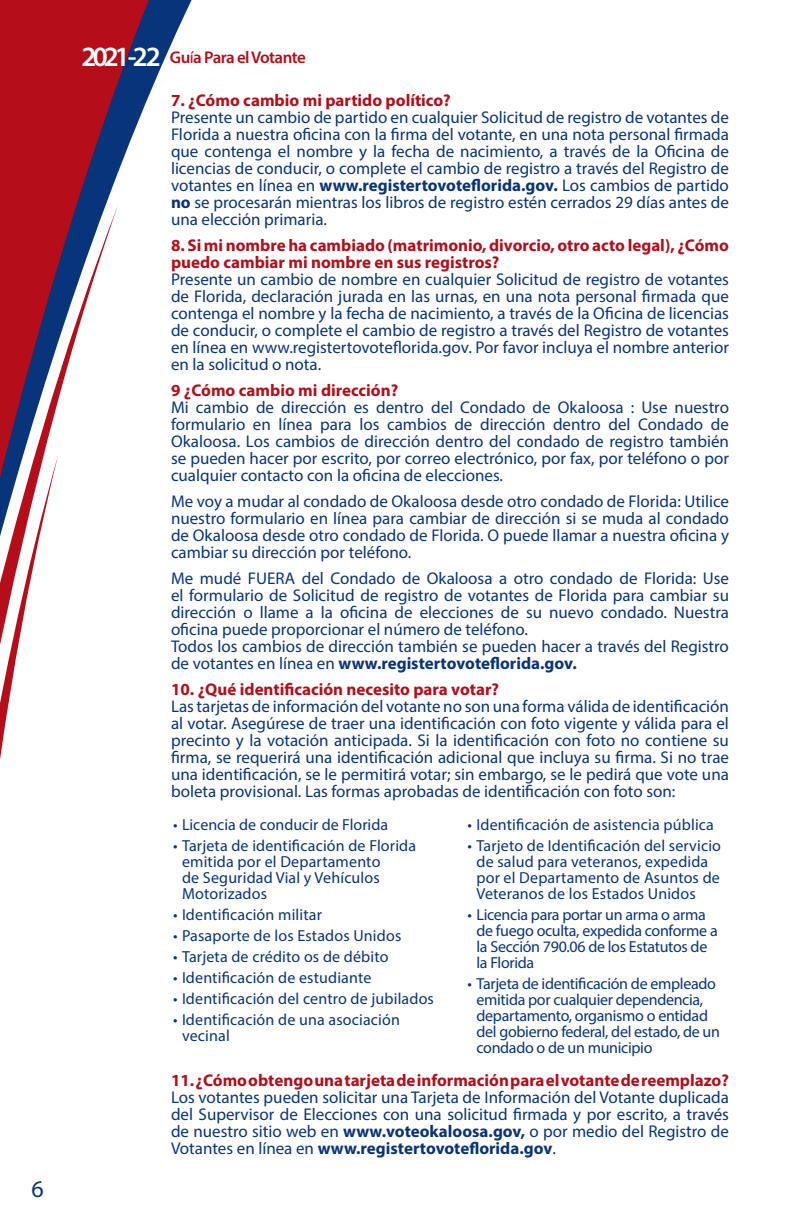
<style>
.page{position:relative;width:792px;height:1224px;background:#fff}
.page>*{position:absolute;margin:0;border:0;box-sizing:border-box;transform-origin:0 0}
.t1{font:24px "Myriad Pro";color:#08347b}
.Main_Copy{font:17px/17px "Myriad Pro";color:#08347b}
.t2{font:600 17px "Myriad Pro";letter-spacing:-.035em;color:#b50e1a}
.Main_Copy-2{font:700 17px "Myriad Pro";color:#b50e1a}
.t3{font:16px/16px "Myriad Pro";letter-spacing:.01em;color:#08347b}
.t4{font:16px/16px "Myriad Pro";letter-spacing:-.02em;color:#08347b}
.s1{font-size:28px;color:#fff}
.s2{font-weight:400}
.s3{font-weight:700;color:#b50e1a}
.s4{font-weight:700}
</style>
<div class="page">
<svg style="left:158px;top:0;width:34px;height:74px"></svg>
<svg style="left:0;top:0;width:158px;height:205px;background:#9c2e44"></svg>
<svg style="left:0;top:205px;width:118px;height:249px"></svg>
<svg style="left:0;top:454px;width:58px;height:305px"></svg>
<h1 class="t1" style="left:31px;top:1174px;width:14px">6</h1>
<p class="t2" style="left:82px;top:47px;width:226px"><span class="s1">2021 -2 2</span> Gu<span class="s2">í</span>a Para el Votante</p>
<p class="Main_Copy" style="left:171px;top:92px;width:560px"><span class="s3">7. ¿Cómo cambio mi partido político?<br></span>Presente un cambio de partido en cualquier Solicitud de registro de votantes de Florida a nuestra oficina con la firma del votante, en una nota personal firmada que contenga el nombre y la fecha de nacimiento, a través de la Oficina de licencias de conducir, o complete el cambio de registro a través del Registro de votantes en línea en <span class="s4">www.registertovoteflorida.gov.</span> Los cambios de partido <span class="s4">no</span> se procesarán mientras los libros de registro estén cerrados 29 días antes de una elección primaria.</p>
<p class="Main_Copy" style="left:171px;top:237px;width:560px"><span class="s3">8. Si mi nombre ha cambiado (matrimonio, divorcio, otro acto legal), ¿Cómo puedo cambiar mi nombre en sus registros?<br></span>Presente un cambio de nombre en cualquier Solicitud de registro de votantes de Florida, declaración jurada en las urnas, en una nota personal firmada que contenga el nombre y la fecha de nacimiento, a través de la Oficina de licencias de conducir, o complete el cambio de registro a través del Registro de votantes en línea en www.registertovoteflorida.gov. Por favor incluya el nombre anterior en la solicitud o nota.</p>
<p class="Main_Copy-2" style="left:171px;top:379px;width:229px">9 ¿Cómo cambio mi dirección?</p>
<p class="Main_Copy" style="left:171px;top:399px;width:560px;text-align:justify">Mi cambio de dirección es dentro del Condado de Okaloosa : Use nuestro formulario en línea para los cambios de dirección dentro del Condado de Okaloosa. Los cambios de dirección dentro del condado de registro también se pueden hacer por escrito, por correo electrónico, por fax, por teléfono o por cualquier contacto con la oficina de elecciones.</p>
<p class="Main_Copy" style="left:171px;top:493px;width:560px;text-align:justify">Me voy a mudar al condado de Okaloosa desde otro condado de Florida: Utilice nuestro formulario en línea para cambiar de dirección si se muda al condado de Okaloosa desde otro condado de Florida. O puede llamar a nuestra oficina y cambiar su dirección por teléfono.</p>
<p class="Main_Copy" style="left:171px;top:570px;width:560px;text-align:justify">Me mudé FUERA del Condado de Okaloosa a otro condado de Florida: Use el formulario de Solicitud de registro de votantes de Florida para cambiar su dirección o llame a la oficina de elecciones de su nuevo condado. Nuestra oficina puede proporcionar el número de teléfono.</p>
<p class="Main_Copy" style="left:171px;top:638px;width:559px">Todos los cambios de dirección también se pueden hacer a través del Registro de votantes en línea en <span class="s4">www.registertovoteflorida.gov.</span></p>
<p class="Main_Copy" style="left:171px;top:681px;width:560px"><span class="s3">10. ¿Qué identificación necesito para votar?<br></span>Las tarjetas de información del votante no son una forma válida de identificación al votar. Asegúrese de traer una identificación con foto vigente y válida para el precinto y la votación anticipada. Si la identificación con foto no contiene su firma, se requerirá una identificación adicional que incluya su firma. Si no trae una identificación, se le permitirá votar; sin embargo, se le pedirá que vote una boleta provisional. Las formas aprobadas de identificación con foto son:</p>
<p class="t3" style="left:173px;top:816px;width:217px">• Licencia de conducir de Florida</p>
<p class="t3" style="left:182px;top:837px;width:236px;text-indent:-9px">• Tarjeta de identificación de Florida emitida por el Departamento<br>de Seguridad Vial y Vehículos<br>Motorizados</p>
<p class="t3" style="left:173px;top:906px;width:150px">• Identificación militar</p>
<p class="t3" style="left:173px;top:928px;width:230px">• Pasaporte de los Estados Unidos</p>
<p class="t3" style="left:173px;top:949px;width:217px">• Tarjeta de crédito os de débito</p>
<p class="t3" style="left:173px;top:970px;width:200px">• Identificación de estudiante</p>
<p class="t3" style="left:173px;top:991px;width:262px">• Identificación del centro de jubilados</p>
<p class="t3" style="left:182px;top:1012px;width:220px;text-indent:-9px">• Identificación de una asociación vecinal</p>
<p class="t3" style="left:468px;top:816px;width:248px">• Identificación de asistencia pública</p>
<p class="t3" style="left:476px;top:837px;width:246px;text-indent:-9px">• Tarjeto de Identificación del servicio de salud para veteranos, expedida por el Departamento de Asuntos de Veteranos de los Estados Unidos</p>
<p class="t4" style="left:476px;top:906px;width:243px;text-indent:-9px">• Licencia para portar un arma o arma de fuego oculta, expedida conforme a la Sección 790.06 de los Estatutos de la Florida</p>
<p class="t4" style="left:476px;top:976px;width:245px;text-indent:-9px">• Tarjeta de identificación de empleado emitida por cualquier dependencia, departamento, organismo o entidad del gobierno federal, del estado, de un condado o de un municipio</p>
<p class="Main_Copy" style="left:171px;top:1072px;width:560px;text-align:justify"><span class="s3">11. ¿Cómo obtengo una tarjeta de información para el votante de reemplazo?<br></span>Los votantes pueden solicitar una Tarjeta de Información del Votante duplicada del Supervisor de Elecciones con una solicitud firmada y por escrito, a través de nuestro sitio web en <span class="s4">www.voteokaloosa.gov,</span> o por medio del Registro de Votantes en línea en <span class="s4">www.registertovoteflorida.gov</span>.</p>
</div>
